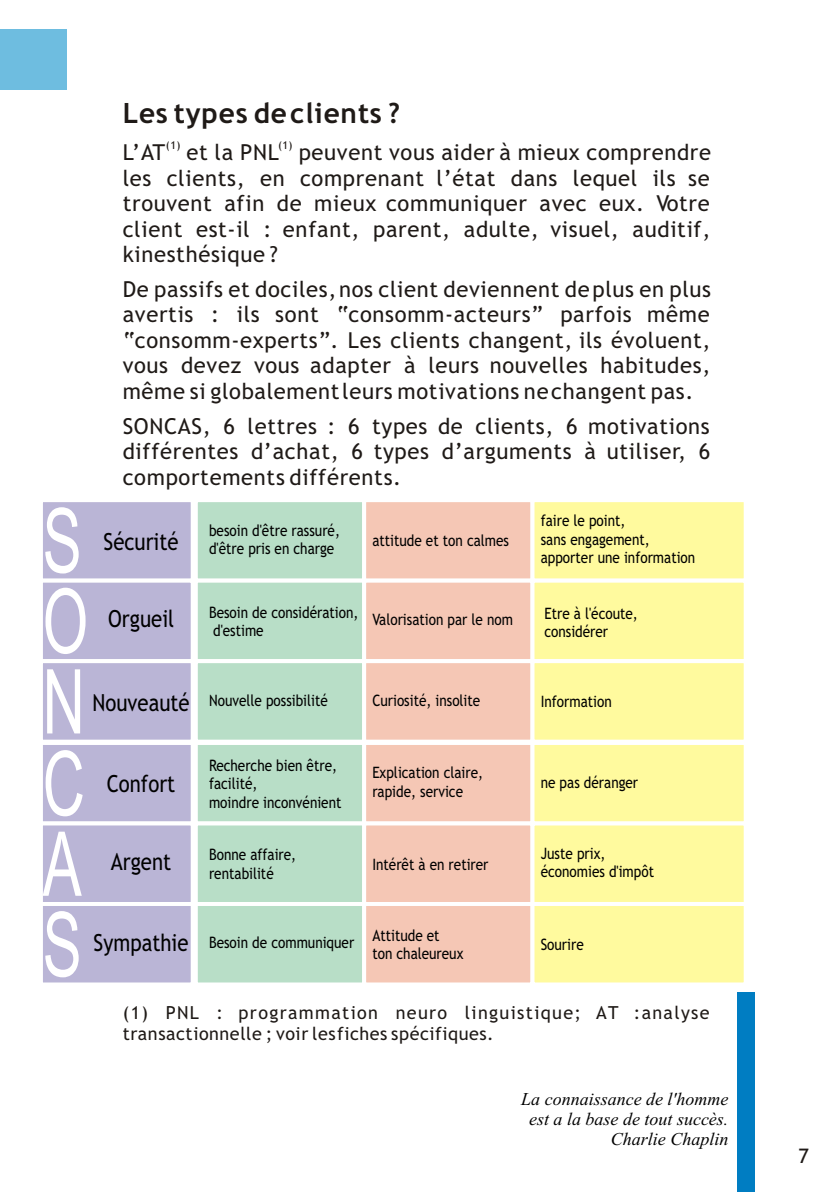
<style>
.page{position:relative;width:840px;height:1192px;background:#fff}
.page>*{position:absolute;margin:0;border:0;box-sizing:border-box;transform-origin:0 0}
.t1{font:89.6px/80.8px "Arial";color:#fff;text-align:justify;scale:.65 1}
.t2{font:700 28px "Trebuchet MS";letter-spacing:.03em;color:#1f1a17}
.t3{font:23.6px "Trebuchet MS";color:#000;scale:.86 1}
.t4{font:22px/25.6px "Trebuchet MS";letter-spacing:.03em;color:#1f1a17;text-align:justify}
.t5{font:20px "Trebuchet MS";color:#1f1a17}
.t6{font:18px/21px "Trebuchet MS";letter-spacing:.075em;color:#1f1a17}
.t7{font:italic 18px/20px "Times New Roman";color:#000;text-align:right}
.t8{font:15.8px/18.2px "Trebuchet MS";color:#000;scale:.86 1}
.t9{font:11px "Trebuchet MS";color:#1f1a17}
.s1{font-size:23.6px}
</style>
<div class="page">
<div style="left:0;top:30px;width:66px;height:60px;background:#6ebde0"></div>
<div style="left:737px;top:992px;width:17px;height:200px;background:#007dc2"></div>
<div style="left:39px;top:498px;width:156px;height:85px;background:#bab5d6;border:4px solid #fff"></div>
<div style="left:39px;top:579px;width:156px;height:84px;background:#bab5d6;border:4px solid #fff"></div>
<div style="left:39px;top:659px;width:156px;height:85px;background:#bab5d6;border:4px solid #fff"></div>
<div style="left:194px;top:498px;width:172px;height:85px;background:#b8dec7;border:4px solid #fff"></div>
<div style="left:194px;top:579px;width:172px;height:84px;background:#b8dec7;border:4px solid #fff"></div>
<div style="left:194px;top:659px;width:172px;height:85px;background:#b8dec7;border:4px solid #fff"></div>
<div style="left:362px;top:498px;width:173px;height:85px;background:#f5c7b5;border:4px solid #fff"></div>
<div style="left:362px;top:579px;width:173px;height:84px;background:#f5c7b5;border:4px solid #fff"></div>
<div style="left:362px;top:659px;width:173px;height:85px;background:#f5c7b5;border:4px solid #fff"></div>
<div style="left:531px;top:498px;width:217px;height:85px;background:#fffa9e;border:4px solid #fff"></div>
<div style="left:531px;top:579px;width:217px;height:84px;background:#fffa9e;border:4px solid #fff"></div>
<div style="left:531px;top:659px;width:217px;height:85px;background:#fffa9e;border:4px solid #fff"></div>
<div style="left:39px;top:741px;width:156px;height:84px;background:#bab5d6;border:4px solid #fff"></div>
<div style="left:39px;top:821px;width:156px;height:85px;background:#bab5d6;border:4px solid #fff"></div>
<div style="left:39px;top:902px;width:156px;height:84px;background:#bab5d6;border:4px solid #fff"></div>
<div style="left:194px;top:741px;width:172px;height:84px;background:#b8dec7;border:4px solid #fff"></div>
<div style="left:194px;top:821px;width:172px;height:85px;background:#b8dec7;border:4px solid #fff"></div>
<div style="left:194px;top:902px;width:172px;height:84px;background:#b8dec7;border:4px solid #fff"></div>
<div style="left:362px;top:741px;width:173px;height:84px;background:#f5c7b5;border:4px solid #fff"></div>
<div style="left:362px;top:821px;width:173px;height:85px;background:#f5c7b5;border:4px solid #fff"></div>
<div style="left:362px;top:902px;width:173px;height:84px;background:#f5c7b5;border:4px solid #fff"></div>
<div style="left:531px;top:741px;width:217px;height:84px;background:#fffa9e;border:4px solid #fff"></div>
<div style="left:531px;top:821px;width:217px;height:85px;background:#fffa9e;border:4px solid #fff"></div>
<div style="left:531px;top:902px;width:217px;height:84px;background:#fffa9e;border:4px solid #fff"></div>
<h1 class="t1" style="left:43px;top:509px;width:62px">S</h1>
<h1 class="t1" style="left:43px;top:589px;width:72px">O N C A S</h1>
<p class="t2" style="left:123px;top:102px;width:279px">Les types de clients ?</p>
<p class="t9" style="left:166px;top:141px;width:16px">(1)</p>
<p class="t9" style="left:278px;top:141px;width:16px">(1)</p>
<p class="t4" style="left:123px;top:142px;width:590px">L’AT et la PNL peuvent vous aider à mieux comprendre les clients, en comprenant l’état dans lequel ils se trouvent afin de mieux communiquer avec eux. Votre client est-il : enfant, parent, adulte, visuel, auditif, kinesthésique ?</p>
<p class="t4" style="left:123px;top:278px;width:590px">De passifs et dociles, nos client deviennent de plus en plus avertis : ils sont “consomm-acteurs” parfois même “consomm-experts”. Les clients changent, ils évoluent, vous devez vous adapter à leurs nouvelles habitudes, même si globalement leurs motivations ne changent pas.</p>
<p class="t4" style="left:123px;top:415px;width:589px">SONCAS, 6 lettres : 6 types de clients, 6 motivations différentes d’achat, 6 types d’arguments à utiliser, 6 comportements différents.</p>
<p class="t3" style="left:104px;top:532px;width:89px">Sécurité</p>
<p class="t8" style="left:209px;top:523px;width:154px">besoin d'être rassuré, d'être pris en charge</p>
<p class="t8" style="left:372px;top:533px;width:161px">attitude et ton calmes</p>
<p class="t8" style="left:541px;top:513px;width:128px">faire le point, sans engagement,</p>
<p class="t8" style="left:541px;top:550px;width:181px">apporter une information</p>
<p class="t3" style="left:108px;top:610px;width:78px">Orgueil</p>
<p class="t8" style="left:209px;top:605px;width:175px">Besoin de considération, d'estime</p>
<p class="t8" style="left:372px;top:612px;width:165px">Valorisation par le nom</p>
<p class="t8" style="left:544px;top:606px;width:110px">Etre à l'écoute, considérer</p>
<p class="t8" style="left:93px;top:693px;width:275px"><span class="s1">Nouveauté</span> Nouvelle possibilité</p>
<p class="t8" style="left:372px;top:693px;width:127px">Curiosité, insolite</p>
<p class="t8" style="left:541px;top:694px;width:84px">Information</p>
<p class="t3" style="left:107px;top:774px;width:81px">Confort</p>
<p class="t8" style="left:209px;top:758px;width:156px">Recherche bien être, facilité,<br>moindre inconvénient</p>
<p class="t8" style="left:372px;top:765px;width:130px">Explication claire, rapide, service</p>
<p class="t8" style="left:541px;top:775px;width:115px">ne pas déranger</p>
<p class="t3" style="left:111px;top:852px;width:72px">Argent</p>
<p class="t8" style="left:209px;top:847px;width:103px">Bonne affaire, rentabilité</p>
<p class="t8" style="left:372px;top:857px;width:137px">Intérêt à en retirer</p>
<p class="t8" style="left:541px;top:845px;width:133px">Juste prix, économies d'impôt</p>
<p class="t3" style="left:94px;top:933px;width:112px">Sympathie</p>
<p class="t8" style="left:372px;top:928px;width:108px">Attitude et ton chaleureux</p>
<p class="t8" style="left:209px;top:935px;width:170px">Besoin de communiquer</p>
<p class="t8" style="left:541px;top:937px;width:52px">Sourire</p>
<p class="t6" style="left:123px;top:1004px;width:589px">(1) PNL : programmation neuro linguistique; AT :analyse transactionnelle ; voir les fiches spécifiques.</p>
<p class="t7" style="left:521px;top:1091px;width:209px">La connaissance de l'homme est a la base de tout succès.<br>Charlie Chaplin</p>
<p class="t5" style="left:798px;top:1148px;width:12px">7</p>
</div>
